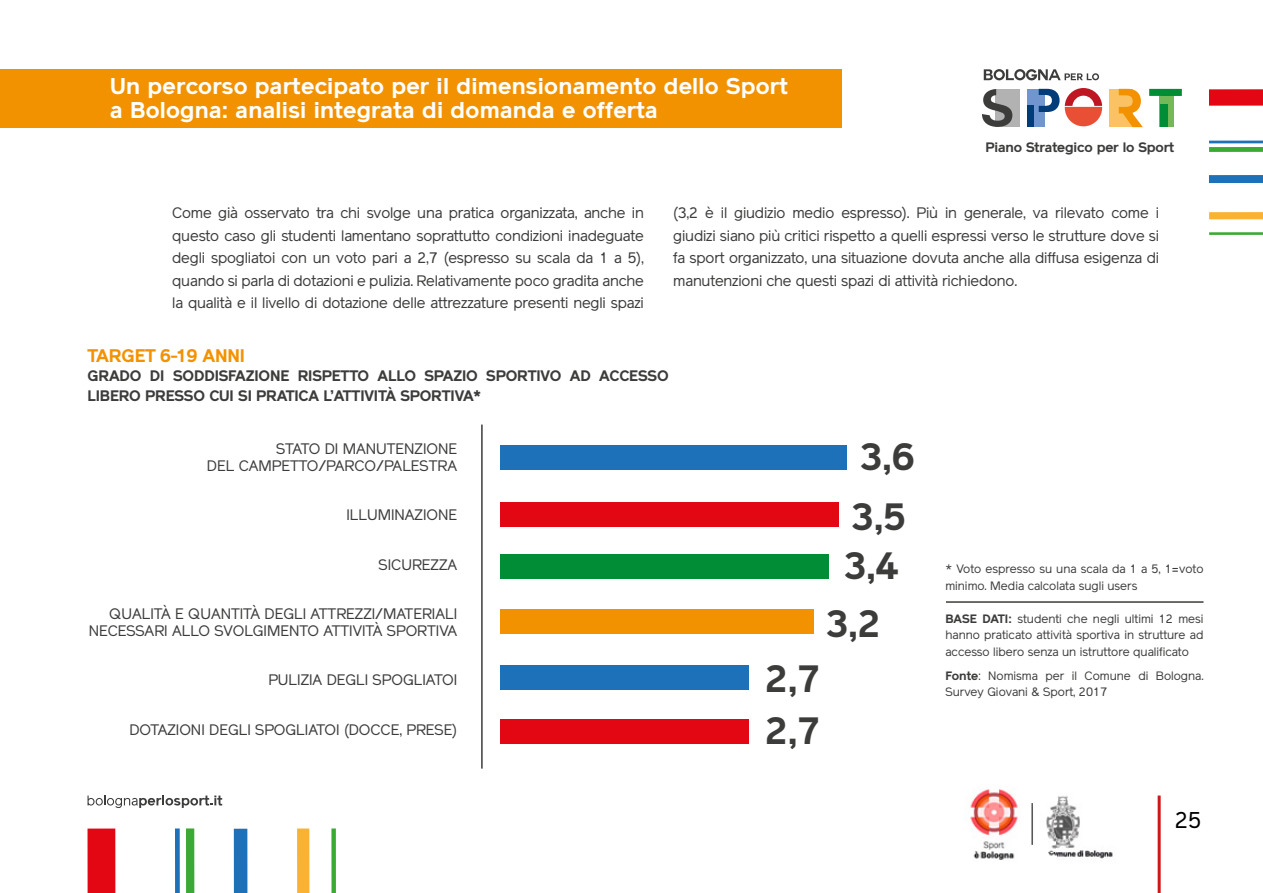
<style>
.page{position:relative;width:1263px;height:893px;background:#fff}
.page>*{position:absolute;margin:0;border:0;box-sizing:border-box;transform-origin:0 0}
.t1{font:700 37.5px/60px "Reader";color:#3c3c3b}
.t2{font:700 22.5px/24px "Reader";letter-spacing:.01em;color:#fff}
.t3{font:22.5px "Reader";color:#000}
.t4{font:700 18px "Reader";letter-spacing:-.01em;color:#f39200}
.t5{font:15px/22.5px "Reader";color:#3c3c3b;text-align:justify}
.t6{font:700 15px/19.5px "Reader";letter-spacing:-.01em;color:#3c3c3b}
.t7{font:700 13.5px "Reader";letter-spacing:-.01em;color:#3c3c3b}
.t8{font:12px/16.5px "Reader";color:#3c3c3b}
.s1{font-weight:700}
</style>
<div class="page">
<hr style="left:1158px;top:795px;width:3px;height:98px;background:#cd171a">
<div style="left:996px;top:89px;width:24px;height:38px;background:#b3b2b2"></div>
<div style="left:1027px;top:89px;width:17px;height:38px;background:#7196cf"></div>
<div style="left:1109px;top:89px;width:23px;height:38px;background:#fbc263"></div>
<div style="left:1160px;top:89px;width:14px;height:38px;background:#74b959"></div>
<svg style="left:984px;top:69px;width:115px;height:11px"></svg>
<svg style="left:1039px;top:89px;width:20px;height:23px"></svg>
<svg style="left:1065px;top:88px;width:37px;height:38px"></svg>
<svg style="left:1119px;top:89px;width:24px;height:38px"></svg>
<svg style="left:1149px;top:89px;width:33px;height:7px"></svg>
<svg style="left:982px;top:89px;width:30px;height:38px"></svg>
<div style="left:1027px;top:106px;width:6px;height:21px;background:#003c7a"></div>
<div style="left:1160px;top:105px;width:7px;height:22px;background:#008d36"></div>
<div style="left:1209px;top:89px;width:54px;height:17px;background:#e30613"></div>
<hr style="left:1209px;top:141px;width:54px;height:2px;background:#1d71b8">
<div style="left:1209px;top:147px;width:54px;height:5px;background:#3aaa35"></div>
<div style="left:1209px;top:175px;width:54px;height:8px;background:#1d71b8"></div>
<div style="left:1209px;top:212px;width:54px;height:7px;background:#f9b234"></div>
<hr style="left:1209px;top:232px;width:54px;height:3px;background:#3aaa35">
<div style="left:88px;top:828px;width:27px;height:65px;background:#e30613"></div>
<div style="left:175px;top:828px;width:5px;height:65px;background:#1d71b8"></div>
<div style="left:186px;top:828px;width:8px;height:65px;background:#3aaa35"></div>
<div style="left:234px;top:829px;width:13px;height:64px;background:#1d71b8"></div>
<div style="left:297px;top:828px;width:12px;height:65px;background:#f9b234"></div>
<div style="left:331px;top:828px;width:5px;height:65px;background:#3aaa35"></div>
<img style="left:1031px;top:796px;width:82px;height:63px">
<svg style="left:88px;top:795px;width:134px;height:13px"></svg>
<hr style="left:1032px;top:803px;width:1px;height:42px;background:#000">
<img style="left:970px;top:789px;width:48px;height:71px">
<div style="left:0;top:70px;width:842px;height:58px;background:#f39200"></div>
<hr style="left:481px;top:425px;width:2px;height:344px;background:#3c3c3b">
<div style="left:500px;top:446px;width:346px;height:24px;background:#1d71b8"></div>
<div style="left:500px;top:502px;width:339px;height:24px;background:#e30613"></div>
<div style="left:500px;top:554px;width:329px;height:24px;background:#008d36"></div>
<div style="left:500px;top:609px;width:313px;height:25px;background:#f39200"></div>
<div style="left:500px;top:666px;width:248px;height:24px;background:#1d71b8"></div>
<div style="left:500px;top:719px;width:248px;height:24px;background:#e30613"></div>
<hr style="left:946px;top:601px;width:257px;height:2px;background:#3c3c3b">
<h2 class="t2" style="left:110px;top:75px;width:679px">Un percorso partecipato per il dimensionamento dello Sport a Bologna: analisi integrata di domanda e offerta</h2>
<p class="t7" style="left:985px;top:139px;width:190px">Piano Strategico per lo Sport</p>
<p class="t5" style="left:172px;top:202px;width:473px">Come già osservato tra chi svolge una pratica organizzata, anche in questo caso gli studenti lamentano soprattutto condizioni inadeguate degli spogliatoi con un voto pari a 2,7 (espresso su scala da 1 a 5), quando si parla di dotazioni e pulizia. Relativamente poco gradita anche la qualità e il livello di dotazione delle attrezzature presenti negli spazi</p>
<p class="t5" style="left:673px;top:202px;width:487px">(3,2 è il giudizio medio espresso). Più in generale, va rilevato come i giudizi siano più critici rispetto a quelli espressi verso le strutture dove si fa sport organizzato, una situazione dovuta anche alla diffusa esigenza di manutenzioni che questi spazi di attività richiedono.</p>
<p class="t4" style="left:88px;top:345px;width:159px">TARGET 6-19 ANNI</p>
<p class="t6" style="left:88px;top:366px;width:583px">GRADO DI SODDISFAZIONE RISPETTO ALLO SPAZIO SPORTIVO AD ACCESSO<br>LIBERO PRESSO CUI SI PRATICA L’ATTIVITÀ SPORTIVA*</p>
<p class="t5" style="left:207px;top:441px;width:252px;line-height:16.5px;text-align:right">STATO DI MANUTENZIONE<br>DEL CAMPETTO/PARCO/PALESTRA</p>
<p class="t5" style="left:346px;top:504px;width:112px">ILLUMINAZIONE</p>
<p class="t5" style="left:379px;top:553px;width:80px">SICUREZZA</p>
<p class="t5" style="left:89px;top:606px;width:370px;line-height:16.5px;text-align:right">QUALITÀ E QUANTITÀ DEGLI ATTREZZI/MATERIALI<br>NECESSARI ALLO SVOLGIMENTO ATTIVITÀ SPORTIVA</p>
<p class="t5" style="left:268px;top:669px;width:190px">PULIZIA DEGLI SPOGLIATOI</p>
<p class="t5" style="left:129px;top:718px;width:329px">DOTAZIONI DEGLI SPOGLIATOI (DOCCE, PRESE)</p>
<h1 class="t1" style="left:852px;top:427px;width:64px">3,6<br>3,5</h1>
<h1 class="t1" style="left:826px;top:537px;width:74px;line-height:57.3px;text-align:center">3,4<br>3,2</h1>
<h1 class="t1" style="left:766px;top:652px;width:56px;line-height:52.3px">2,7<br>2,7</h1>
<p class="t8" style="left:945px;top:561px;width:260px">* Voto espresso su una scala da 1 a 5, 1=voto minimo. Media calcolata sugli users</p>
<p class="t8" style="left:945px;top:610px;width:260px;text-align:justify"><span class="s1">BASE DATI:</span> studenti che negli ultimi 12 mesi hanno praticato attività sportiva in strutture ad accesso libero senza un istruttore qualificato</p>
<p class="t8" style="left:945px;top:667px;width:260px"><span class="s1">Fonte</span>: Nomisma per il Comune di Bologna.<br>Survey Giovani &amp; Sport, 2017</p>
<h2 class="t3" style="left:1175px;top:807px;width:28px">25</h2>
</div>
